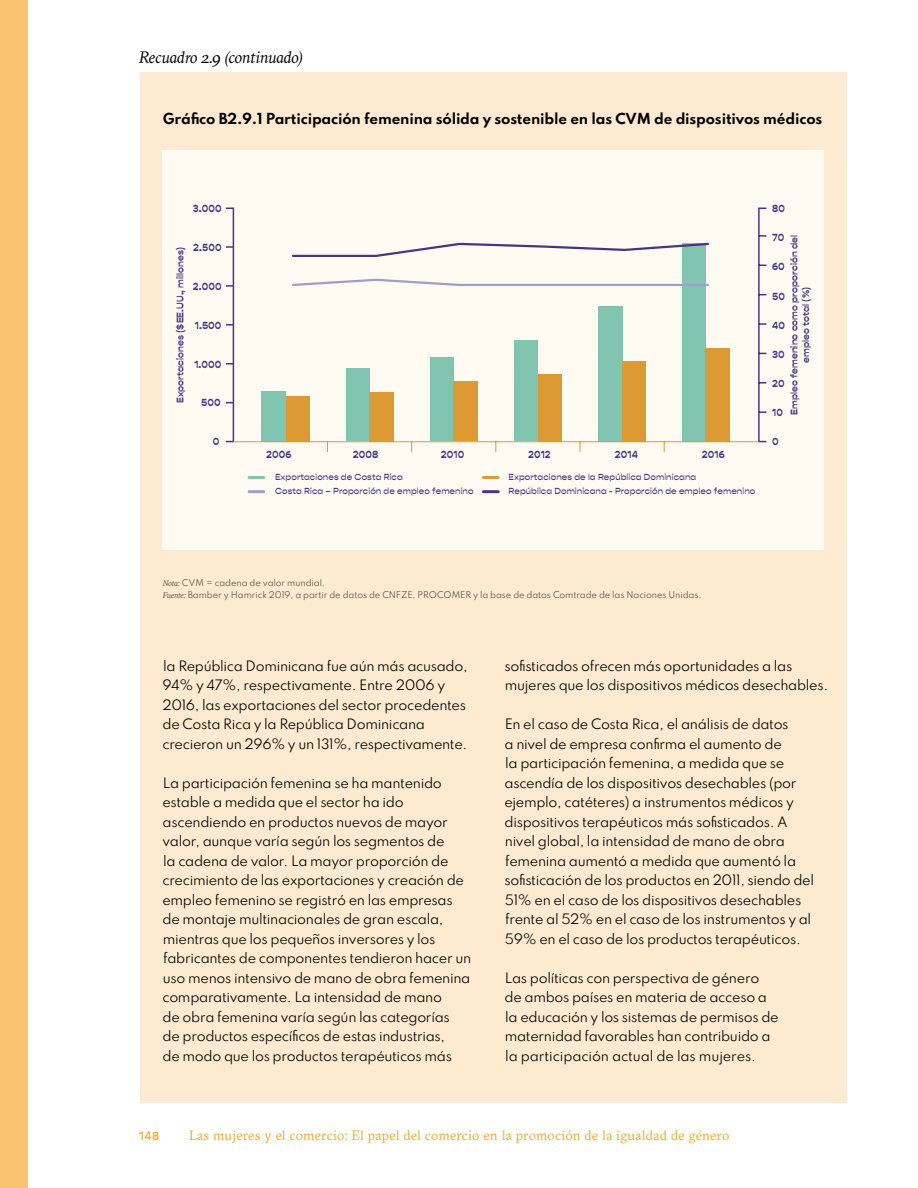
<style>
.page{position:relative;width:918px;height:1188px;background:#fff}
.page>*{position:absolute;margin:0;border:0;box-sizing:border-box;transform-origin:0 0}
.t1{font:italic 16.5px "GT Sectra";letter-spacing:-.02em;color:#000}
.t2{font:700 13.5px "Spartan";letter-spacing:-.015em;color:#000}
.t3{font:13.5px "GT Sectra";letter-spacing:.015em;color:#f5aa2e}
.t4{font:12.75px/19.5px "Spartan";letter-spacing:-.025em;color:#000}
.t5{font:500 12px "Gopher";color:#f5aa2e}
.t6{font:700 10.35px "Gopher Display";letter-spacing:.01em;color:#483482}
.t7{font:700 9.6px/11.6px "Gopher Display";letter-spacing:.01em;color:#483482;text-align:center}
.t8{font:500 8.85px "Gopher Display";letter-spacing:.01em;color:#483482}
.t9{font:8.25px/12px "Spartan";letter-spacing:-.01em;color:#58595b}
.s1{font-family:"GT Sectra";font-style:italic}
</style>
<div class="page">
<div style="left:0;top:0;width:27px;height:1188px;background:#f9c372"></div>
<div style="left:140px;top:72px;width:706px;height:567px;background:#feead0"></div>
<div style="left:163px;top:151px;width:661px;height:398px;background:#fffbf2"></div>
<hr style="left:249px;top:490px;width:15px;height:3px;background:#a09dc8">
<hr style="left:483px;top:490px;width:15px;height:3px;background:#483482">
<hr style="left:249px;top:476px;width:15px;height:3px;background:#81c5b1">
<hr style="left:483px;top:476px;width:15px;height:3px;background:#dd9a34">
<svg style="left:225px;top:207px;width:542px;height:236px"></svg>
<hr style="left:233px;top:441px;width:526px;height:1px;background:#dd9a34">
<div style="left:140px;top:621px;width:706px;height:482px;background:#feead0"></div>
<p class="t1" style="left:139px;top:47px;width:165px">Recuadro 2.9 (continuado)</p>
<p class="t2" style="left:163px;top:109px;width:661px">Gráfico B2.9.1 Participación femenina sólida y sostenible en las CVM de dispositivos médicos</p>
<p class="t6" style="left:193px;top:202px;width:30px">3.000</p>
<p class="t6" style="left:772px;top:202px;width:14px">80</p>
<p class="t6" style="left:772px;top:232px;width:14px">70</p>
<p class="t7" style="left:174px;top:403px;width:158px;rotate:-90deg">Exportaciones ($EE.UU., millones)</p>
<p class="t7" style="left:789px;top:415px;width:182px;rotate:-90deg">Empleo femenino como proporción del empleo total (%)</p>
<p class="t6" style="left:213px;top:436px;width:8px">0</p>
<p class="t6" style="left:193px;top:241px;width:30px">2.500</p>
<p class="t6" style="left:772px;top:261px;width:14px">60</p>
<p class="t6" style="left:193px;top:280px;width:30px">2.000</p>
<p class="t6" style="left:772px;top:290px;width:14px">50</p>
<p class="t6" style="left:195px;top:319px;width:28px">1.500</p>
<p class="t6" style="left:772px;top:319px;width:14px">40</p>
<p class="t6" style="left:772px;top:348px;width:14px">30</p>
<p class="t6" style="left:194px;top:358px;width:29px">1.000</p>
<p class="t6" style="left:772px;top:377px;width:14px">20</p>
<p class="t6" style="left:201px;top:397px;width:21px">500</p>
<p class="t6" style="left:772px;top:406px;width:12px">10</p>
<p class="t6" style="left:772px;top:436px;width:8px">0</p>
<p class="t6" style="left:266px;top:448px;width:27px">2006</p>
<p class="t6" style="left:353px;top:448px;width:27px">2008</p>
<p class="t6" style="left:441px;top:448px;width:25px">2010</p>
<p class="t6" style="left:528px;top:448px;width:24px">2012</p>
<p class="t6" style="left:615px;top:448px;width:24px">2014</p>
<p class="t6" style="left:702px;top:448px;width:24px">2016</p>
<p class="t8" style="left:275px;top:472px;width:129px">Exportaciones de Costa Rica</p>
<p class="t8" style="left:509px;top:472px;width:189px">Exportaciones de la República Dominicana</p>
<p class="t8" style="left:275px;top:486px;width:200px">Costa Rica – Proporción de empleo femenino</p>
<p class="t8" style="left:509px;top:486px;width:248px">República Dominicana - Proporción de empleo femenino</p>
<p class="t9" style="left:163px;top:577px;width:540px"><span class="s1">Nota:</span> CVM = cadena de valor mundial.<br><span class="s1">Fuente:</span> Bamber y Hamrick 2019, a partir de datos de CNFZE, PROCOMER y la base de datos Comtrade de las Naciones Unidas.</p>
<p class="t4" style="left:162px;top:656px;width:307px">la República Dominicana fue aún más acusado, 94% y 47%, respectivamente. Entre 2006 y 2016, las exportaciones del sector procedentes de Costa Rica y la República Dominicana crecieron un 296% y un 131%, respectivamente.</p>
<p class="t4" style="left:162px;top:773px;width:310px">La participación femenina se ha mantenido estable a medida que el sector ha ido ascendiendo en productos nuevos de mayor valor, aunque varía según los segmentos de<br>la cadena de valor. La mayor proporción de crecimiento de las exportaciones y creación de empleo femenino se registró en las empresas de montaje multinacionales de gran escala, mientras que los pequeños inversores y los fabricantes de componentes tendieron hacer un uso menos intensivo de mano de obra femenina comparativamente. La intensidad de mano<br>de obra femenina varía según las categorías<br>de productos específicos de estas industrias,<br>de modo que los productos terapéuticos más</p>
<p class="t4" style="left:505px;top:656px;width:325px">sofisticados ofrecen más oportunidades a las mujeres que los dispositivos médicos desechables.</p>
<p class="t4" style="left:504px;top:714px;width:311px">En el caso de Costa Rica, el análisis de datos<br>a nivel de empresa confirma el aumento de<br>la participación femenina, a medida que se ascendía de los dispositivos desechables (por ejemplo, catéteres) a instrumentos médicos y dispositivos terapéuticos más sofisticados. A nivel global, la intensidad de mano de obra femenina aumentó a medida que aumentó la sofisticación de los productos en 2011, siendo del 51% en el caso de los dispositivos desechables frente al 52% en el caso de los instrumentos y al 59% en el caso de los productos terapéuticos.</p>
<p class="t4" style="left:505px;top:968px;width:276px">Las políticas con perspectiva de género de ambos países en materia de acceso a la educación y los sistemas de permisos de maternidad favorables han contribuido a la participación actual de las mujeres.</p>
<p class="t5" style="left:139px;top:1129px;width:22px">148</p>
<p class="t3" style="left:189px;top:1127px;width:542px">Las mujeres y el comercio: El papel del comercio en la promoción de la igualdad de género</p>
</div>
